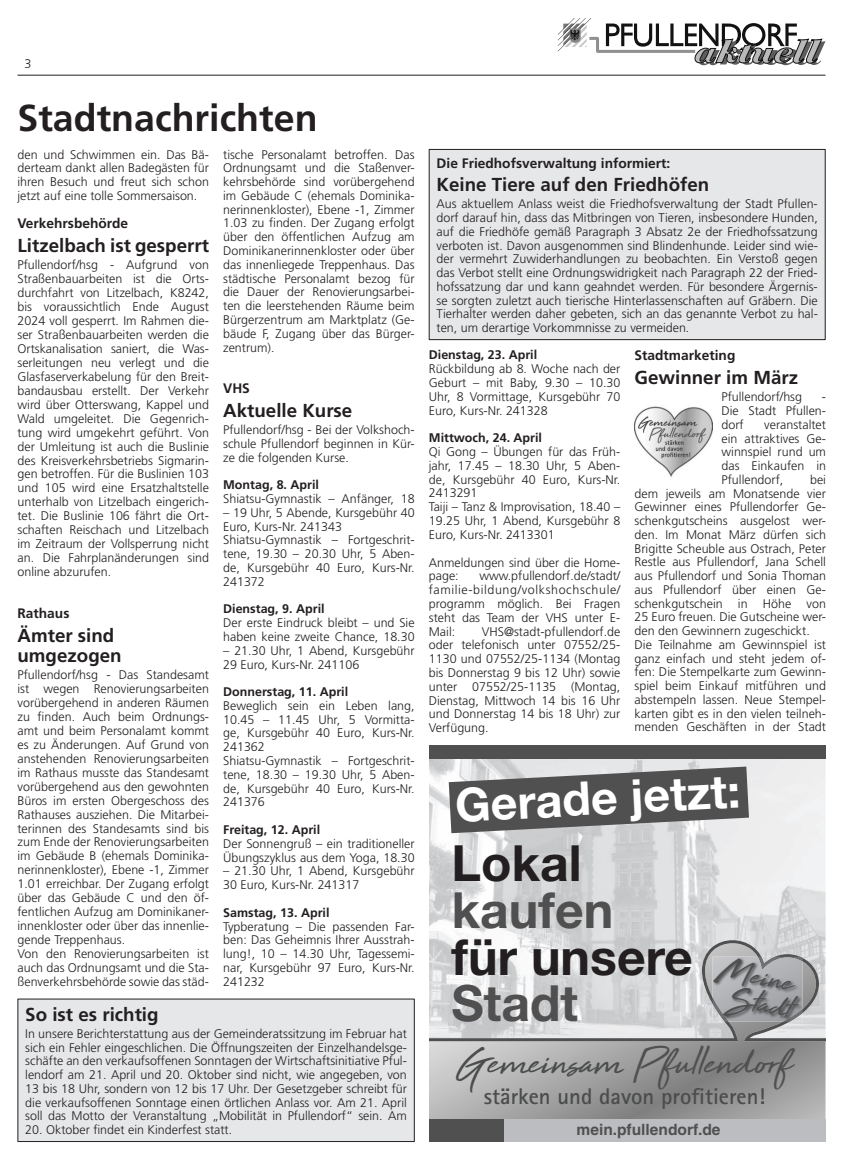
<style>
.page{position:relative;width:844px;height:1170px;background:#fff}
.page>*{position:absolute;margin:0;border:0;box-sizing:border-box;transform-origin:0 0}
.t1{font:700 49.88px "Helvetica Neue";color:#231f20}
.t2{font:700 49.88px "Helvetica Neue";color:#505050}
.t3{font:700 46.62px "Helvetica Neue";color:#fff}
.t4{font:44.62px "High Tide";color:#505050}
.t5{font:700 37.5px "Frutiger LT Std";color:#231f20}
.t6{font:36px/26.2px "High Tide";color:#505050;text-align:center}
.t7{font:700 22.75px "Rotis Sans Serif";color:#4b4c4d}
.t8{font:700 18.75px/20.1px "Frutiger LT Std";color:#231f20}
.t9{font:700 15.5px "Helvetica";color:#505050}
.t10{font:700 13.75px "Frutiger";color:#231f20}
.t11{font:300 12.5px/13.8px "Frutiger LT Std";color:#231f20;text-align:justify}
.t12{font:700 12.5px "Frutiger";color:#231f20}
.s1{color:#4b4c4d}
</style>
<div class="page">
<hr style="left:18px;top:75px;width:807px;height:1px;background:#231f20">
<svg style="left:558px;top:18px;width:267px;height:47px"></svg>
<img style="left:634px;top:406px;width:79px;height:71px">
<div style="left:18px;top:998px;width:396px;height:143px;background:#e6e7e9"></div>
<div style="left:429px;top:149px;width:396px;height:190px;background:#e6e7e9"></div>
<div style="left:429px;top:149px;width:396px;height:191px;border:1px solid #231f20"></div>
<img style="left:429px;top:758px;width:317px;height:182px">
<img style="left:746px;top:758px;width:79px;height:182px">
<div style="left:429px;top:745px;width:396px;height:13px;background:#505050"></div>
<svg style="left:429px;top:940px;width:396px;height:179px;background:#bababb"></svg>
<img style="left:712px;top:956px;width:90px;height:47px">
<img style="left:712px;top:1003px;width:90px;height:18px">
<div style="left:429px;top:1119px;width:75px;height:22px;background:#505050"></div>
<div style="left:504px;top:1119px;width:321px;height:22px;background:#bcbdc0"></div>
<svg style="left:449px;top:766px;width:300px;height:67px;background:#737373"></svg>
<p class="t11" style="left:25px;top:57px;width:8px">3</p>
<h3 class="t5" style="left:18px;top:96px;width:302px">Stadtnachrichten</h3>
<p class="t11" style="left:18px;top:147px;width:193px">den und Schwimmen ein. Das Bä&shy;derteam dankt allen Badegästen für ihren Besuch und freut sich schon jetzt auf eine tolle Sommersaison.</p>
<p class="t10" style="left:18px;top:215px;width:112px">Verkehrsbehörde</p>
<h3 class="t8" style="left:18px;top:235px;width:193px">Litzelbach ist gesperrt</h3>
<p class="t11" style="left:18px;top:258px;width:193px">Pfullendorf/hsg - Aufgrund von Straßenbauarbeiten ist die Orts&shy;durchfahrt von Litzelbach, K8242, bis voraussichtlich Ende August 2024 voll gesperrt. Im Rahmen die&shy;ser Straßenbauarbeiten werden die Ortskanalisation saniert, die Was&shy;serleitungen neu verlegt und die Glasfaserverkabelung für den Breit&shy;bandausbau erstellt. Der Verkehr wird über Otterswang, Kappel und Wald umgeleitet. Die Gegenrich&shy;tung wird umgekehrt geführt. Von der Umleitung ist auch die Buslinie des Kreisverkehrsbetriebs Sigmarin&shy;gen betroffen. Für die Buslinien 103 und 105 wird eine Ersatzhaltstelle unterhalb von Litzelbach eingerich&shy;tet. Die Buslinie 106 fährt die Ort&shy;schaften Reischach und Litzelbach im Zeitraum der Vollsperrung nicht an. Die Fahrplanänderungen sind online abzurufen.</p>
<p class="t10" style="left:18px;top:605px;width:53px">Rathaus</p>
<h3 class="t8" style="left:18px;top:625px;width:106px">Ämter sind umgezogen</h3>
<p class="t11" style="left:18px;top:668px;width:193px;text-align:left">Pfullendorf/hsg - Das Standesamt ist wegen Renovierungsarbeiten vorübergehend in anderen Räumen zu finden. Auch beim Ordnungs&shy;amt und beim Personalamt kommt es zu Änderungen. Auf Grund von anstehenden Renovierungsarbeiten im Rathaus musste das Standesamt vorübergehend aus den gewohnten Büros im ersten Obergeschoss des Rathauses ausziehen. Die Mitarbei&shy;terinnen des Standesamts sind bis zum Ende der Renovierungsarbeiten im Gebäude B (ehemals Dominika&shy;nerinnenkloster), Ebene -1, Zimmer 1.01 erreichbar. Der Zugang erfolgt über das Gebäude C und den öf&shy;fentlichen Aufzug am Dominikaner&shy;innenkloster oder über das innenlie&shy;gende Treppenhaus.<br>Von den Renovierungsarbeiten ist auch das Ordnungsamt und die Sta&shy;ßenverkehrsbehörde sowie das städ-</p>
<p class="t11" style="left:223px;top:147px;width:193px">tische Personalamt betroffen. Das Ordnungsamt und die Staßenver&shy;kehrsbehörde sind vorübergehend im Gebäude C (ehemals Dominika&shy;nerinnenkloster), Ebene -1, Zimmer 1.03 zu finden. Der Zugang erfolgt über den öffentlichen Aufzug am Dominikanerinnenkloster oder über das innenliegede Treppenhaus. Das städtische Personalamt bezog für die Dauer der Renovierungsarbei&shy;ten die leerstehenden Räume beim Bürgerzentrum am Marktplatz (Ge&shy;bäude F, Zugang über das Bürger&shy;zentrum).</p>
<p class="t10" style="left:223px;top:380px;width:28px">VHS</p>
<h3 class="t8" style="left:223px;top:400px;width:131px">Aktuelle Kurse</h3>
<p class="t11" style="left:223px;top:423px;width:193px">Pfullendorf/hsg - Bei der Volkshoch&shy;schule Pfullendorf beginnen in Kür&shy;ze die folgenden Kurse.</p>
<p class="t12" style="left:223px;top:477px;width:97px">Montag, 8. April</p>
<p class="t11" style="left:223px;top:492px;width:193px">Shiatsu-Gymnastik – Anfänger, 18</p>
<p class="t11" style="left:223px;top:505px;width:193px;text-align:left">– 19 Uhr, 5 Abende, Kursgebühr 40<br>Euro, Kurs-Nr. 241343<br>Shiatsu-Gymnastik – Fortgeschrit&shy;tene, 19.30 – 20.30 Uhr, 5 Aben&shy;de, Kursgebühr 40 Euro, Kurs-Nr.<br>241372</p>
<p class="t12" style="left:223px;top:601px;width:103px">Dienstag, 9. April</p>
<p class="t11" style="left:223px;top:616px;width:193px">Der erste Eindruck bleibt – und Sie haben keine zweite Chance, 18.30</p>
<p class="t11" style="left:223px;top:643px;width:193px">– 21.30 Uhr, 1 Abend, Kursgebühr<br>29 Euro, Kurs-Nr. 241106</p>
<p class="t12" style="left:223px;top:684px;width:127px">Donnerstag, 11. April</p>
<p class="t11" style="left:223px;top:698px;width:193px;text-align:left">Beweglich sein ein Leben lang,<br>10.45 – 11.45 Uhr, 5 Vormitta&shy;ge, Kursgebühr 40 Euro, Kurs-Nr.<br>241362<br>Shiatsu-Gymnastik – Fortgeschrit&shy;tene, 18.30 – 19.30 Uhr, 5 Aben&shy;de, Kursgebühr 40 Euro, Kurs-Nr.<br>241376</p>
<p class="t12" style="left:223px;top:822px;width:99px">Freitag, 12. April</p>
<p class="t11" style="left:223px;top:836px;width:193px">Der Sonnengruß – ein traditioneller<br>Übungszyklus aus dem Yoga, 18.30</p>
<p class="t11" style="left:223px;top:864px;width:193px">– 21.30 Uhr, 1 Abend, Kursgebühr<br>30 Euro, Kurs-Nr. 241317</p>
<p class="t12" style="left:223px;top:905px;width:108px">Samstag, 13. April</p>
<p class="t11" style="left:223px;top:919px;width:193px">Typberatung – Die passenden Far&shy;ben: Das Geheimnis Ihrer Ausstrah&shy;lung!, 10 – 14.30 Uhr, Tagessemi&shy;nar, Kursgebühr 97 Euro, Kurs-Nr.<br>241232</p>
<h3 class="t8" style="left:25px;top:1003px;width:135px">So ist es richtig</h3>
<p class="t11" style="left:25px;top:1026px;width:383px">In unsere Berichterstattung aus der Gemeinderatssitzung im Februar hat sich ein Fehler eingeschlichen. Die Öffnungszeiten der Einzelhandelsge&shy;schäfte an den verkaufsoffenen Sonntagen der Wirtschaftsinitiative Pful&shy;lendorf am 21. April und 20. Oktober sind nicht, wie angegeben, von 13 bis 18 Uhr, sondern von 12 bis 17 Uhr. Der Gesetzgeber schreibt für die verkaufsoffenen Sonntage einen örtlichen Anlass vor. Am 21. April soll das Motto der Veranstaltung „Mobilität in Pfullendorf“ sein. Am</p>
<p class="t11" style="left:25px;top:1122px;width:208px">20. Oktober findet ein Kinderfest statt.</p>
<p class="t10" style="left:437px;top:155px;width:235px">Die Friedhofsverwaltung informiert:</p>
<h3 class="t8" style="left:437px;top:175px;width:274px">Keine Tiere auf den Friedhöfen</h3>
<p class="t11" style="left:437px;top:197px;width:383px">Aus aktuellem Anlass weist die Friedhofsverwaltung der Stadt Pfullen&shy;dorf darauf hin, dass das Mitbringen von Tieren, insbesondere Hunden, auf die Friedhöfe gemäß Paragraph 3 Absatz 2e der Friedhofssatzung verboten ist. Davon ausgenommen sind Blindenhunde. Leider sind wie&shy;der vermehrt Zuwiderhandlungen zu beobachten. Ein Verstoß gegen das Verbot stellt eine Ordnungswidrigkeit nach Paragraph 22 der Fried&shy;hofssatzung dar und kann geahndet werden. Für besondere Ärgernis&shy;se sorgten zuletzt auch tierische Hinterlassenschaften auf Gräbern. Die Tierhalter werden daher gebeten, sich an das genannte Verbot zu hal&shy;ten, um derartige Vorkommnisse zu vermeiden.</p>
<p class="t12" style="left:429px;top:347px;width:110px">Dienstag, 23. April</p>
<p class="t11" style="left:429px;top:362px;width:193px">Rückbildung ab 8. Woche nach der Geburt – mit Baby, 9.30 – 10.30<br>Uhr, 8 Vormittage, Kursgebühr 70<br>Euro, Kurs-Nr. 241328</p>
<p class="t12" style="left:429px;top:430px;width:115px">Mittwoch, 24. April</p>
<p class="t11" style="left:429px;top:445px;width:193px;text-align:left">Qi Gong – Übungen für das Früh&shy;jahr, 17.45 – 18.30 Uhr, 5 Aben&shy;de, Kursgebühr 40 Euro, Kurs-Nr.<br>2413291<br>Taiji – Tanz &amp; Improvisation, 18.40 –<br>19.25 Uhr, 1 Abend, Kursgebühr 8<br>Euro, Kurs-Nr. 2413301</p>
<p class="t11" style="left:429px;top:555px;width:193px">Anmeldungen sind über die Home&shy;page:</p>
<p class="t11" style="left:429px;top:569px;width:193px;text-indent:50px">www.pfullendorf.de/stadt/ familie-bildung/volkshochschule/ programm möglich. Bei Fragen steht das Team der VHS unter E-Mail:</p>
<p class="t11" style="left:429px;top:624px;width:193px;text-indent:53px">VHS@stadt-pfullendorf.de oder telefonisch unter 07552/25- 1130 und 07552/25-1134 (Montag bis Donnerstag 9 bis 12 Uhr) sowie unter 07552/25-1135 (Montag, Dienstag, Mittwoch 14 bis 16 Uhr und Donnerstag 14 bis 18 Uhr) zur Verfügung.</p>
<p class="t10" style="left:634px;top:347px;width:102px">Stadtmarketing</p>
<h3 class="t8" style="left:634px;top:367px;width:165px">Gewinner im März</h3>
<p class="t11" style="left:721px;top:390px;width:82px">Pfullendorf/hsg</p>
<p class="t11" style="left:721px;top:390px;width:106px;text-indent:100px">- Die Stadt Pfullen&shy;dorf</p>
<p class="t11" style="left:721px;top:418px;width:106px;text-indent:43px">veranstaltet ein attraktives Ge&shy;winnspiel rund um das Einkaufen in Pfullendorf,</p>
<p class="t11" style="left:634px;top:473px;width:193px;text-align:left;text-indent:176px">bei dem jeweils am Monatsende vier<br>Gewinner eines Pfullendorfer Ge&shy;schenkgutscheins ausgelost wer&shy;den. Im Monat März dürfen sich<br>Brigitte Scheuble aus Ostrach, Peter<br>Restle aus Pfullendorf, Jana Schell aus Pfullendorf und Sonia Thoman aus Pfullendorf über einen Ge&shy;schenkgutschein in Höhe von<br>25 Euro freuen. Die Gutscheine wer&shy;den den Gewinnern zugeschickt.<br>Die Teilnahme am Gewinnspiel ist ganz einfach und steht jedem of&shy;fen: Die Stempelkarte zum Gewinn&shy;spiel beim Einkauf mitführen und abstempeln lassen. Neue Stempel&shy;karten gibt es in den vielen teilneh&shy;menden Geschäften in der Stadt</p>
<h2 class="t3" style="left:454px;top:776px;width:287px;rotate:-3deg">Gerade jetzt:</h2>
<h1 class="t1" style="left:451px;top:832px;width:132px">Lokal</h1>
<h1 class="t2" style="left:451px;top:879px;width:163px">kaufen</h1>
<h1 class="t1" style="left:451px;top:925px;width:243px">für unsere</h1>
<h1 class="t2" style="left:451px;top:972px;width:128px">Stadt</h1>
<h3 class="t6" style="left:723px;top:951px;width:79px;rotate:11deg">Meine<br>Stadt</h3>
<h3 class="t4" style="left:457px;top:1030px;width:337px"><span class="s1">Gemeinsam</span> Pfullendorf</h3>
<h3 class="t7" style="left:484px;top:1081px;width:283px">stärken und davon profitieren!</h3>
<p class="t9" style="left:576px;top:1120px;width:146px">mein.pfullendorf.de</p>
</div>
